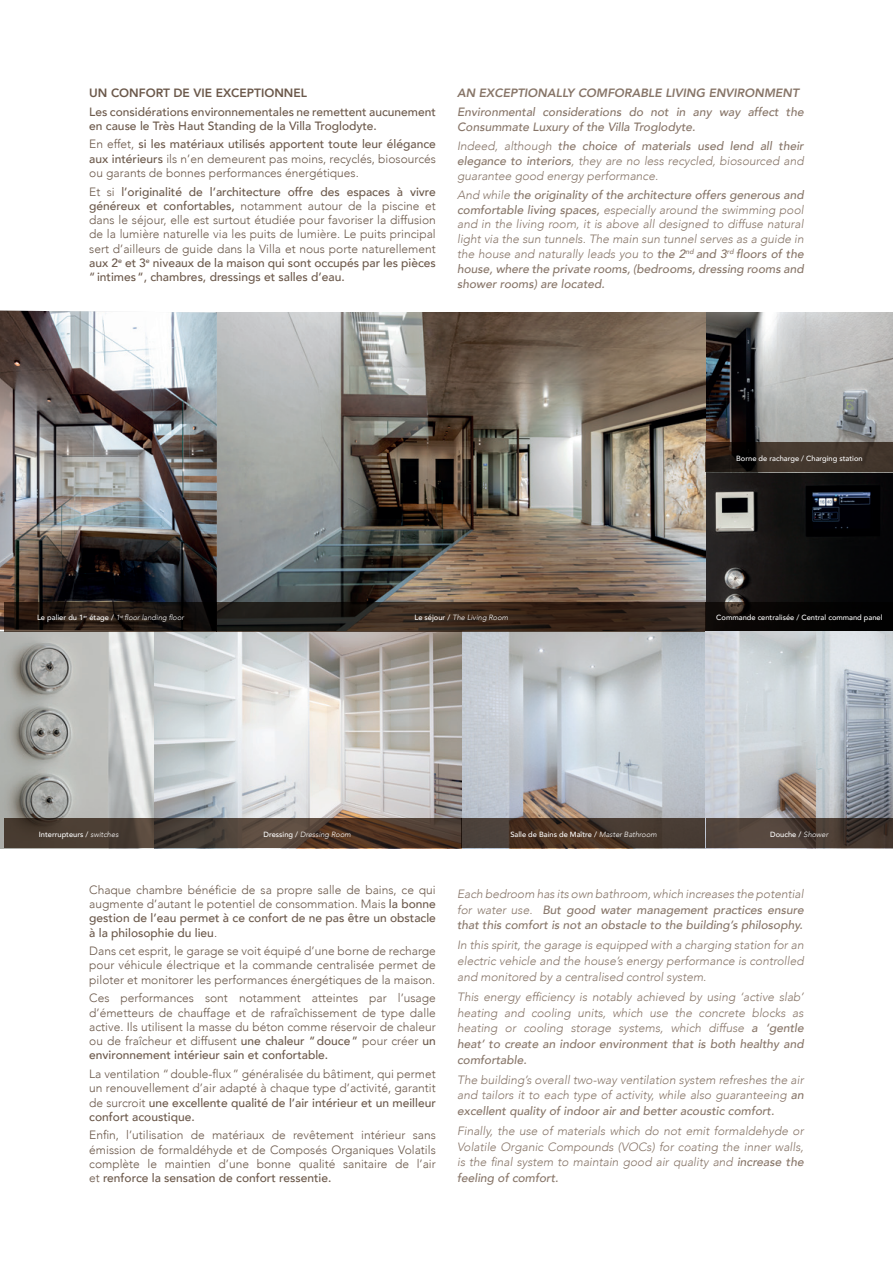
<style>
.page{position:relative;width:893px;height:1263px;background:#fff}
.page>*{position:absolute;margin:0;border:0;box-sizing:border-box;transform-origin:0 0}
.t1{font:300 12px/14.2px "Avenir";color:#6b584a;text-align:justify}
.t2{font:italic 300 12px/15.8px "Avenir";color:#877568;text-align:justify}
.t3{font:italic 500 12px/15.8px "Avenir";color:#877568}
.t4{font:500 12px/14.2px "Avenir";color:#6b584a}
.t5{font:italic 800 12px "Avenir";color:#877568}
.t6{font:800 12px "Avenir";color:#6b584a}
.t7{font:500 7.5px "Avenir";color:#fff}
.t8{font:italic 300 7.5px "Avenir";color:#fff}
.s1{font-weight:500}
.s2{font-weight:500;font-style:normal}
.s3{font-weight:300;font-style:italic}
.s4{font-weight:300}
</style>
<div class="page">
<img style="left:706px;top:472px;width:187px;height:130px">
<svg style="left:706px;top:313px;width:187px;height:129px;background:#919191"></svg>
<img style="left:217px;top:313px;width:489px;height:289px">
<img style="left:0;top:311px;width:217px;height:319px">
<img style="left:461px;top:631px;width:245px;height:188px">
<svg style="left:153px;top:631px;width:308px;height:188px;background:#c9c9c7"></svg>
<svg style="left:0;top:631px;width:153px;height:217px;background:#b5b6b4"></svg>
<svg style="left:4px;top:602px;width:213px;height:29px;background:#201712"></svg>
<svg style="left:217px;top:602px;width:489px;height:29px;background:#30241b"></svg>
<svg style="left:153px;top:819px;width:308px;height:29px;background:#4e3c2f"></svg>
<svg style="left:4px;top:819px;width:149px;height:29px;background:#493d32"></svg>
<svg style="left:461px;top:819px;width:245px;height:29px;background:#48372c"></svg>
<div style="left:706px;top:602px;width:187px;height:29px;background:#050403"></div>
<svg style="left:706px;top:442px;width:187px;height:30px;background:#362c23"></svg>
<svg style="left:706px;top:631px;width:187px;height:188px;background:#bdc2c7"></svg>
<svg style="left:706px;top:819px;width:187px;height:29px;background:#493c34"></svg>
<p class="t6" style="left:89px;top:84px;width:219px">UN CONFORT DE VIE EXCEPTIONNEL</p>
<p class="t4" style="left:89px;top:104px;width:348px">Les considérations environnementales ne remettent aucunement en cause le Très Haut Standing de la Villa Troglodyte.</p>
<p class="t1" style="left:89px;top:137px;width:348px">En effet, <span class="s1">si les matériaux utilisés apportent toute leur élégance aux intérieurs</span> ils n’en demeurent pas moins, recyclés, biosourcés ou garants de bonnes performances énergétiques.</p>
<p class="t1" style="left:89px;top:184px;width:348px">Et si <span class="s1">l’originalité de l’architecture offre des espaces à vivre généreux et confortables,</span> notamment autour de la piscine et dans le séjour, elle est surtout étudiée pour favoriser la diffusion de la lumière naturelle via les puits de lumière. Le puits principal sert d’ailleurs de guide dans la Villa et nous porte naturellement <span class="s1">aux 2</span><sup>e</sup> <span class="s1">et 3</span><sup>e</sup> <span class="s1">niveaux de la maison qui sont occupés par les pièces “intimes“, chambres, dressings et salles d’eau.</span></p>
<p class="t5" style="left:457px;top:86px;width:343px">AN EXCEPTIONALLY COMFORABLE LIVING ENVIRONMENT</p>
<p class="t3" style="left:457px;top:105px;width:348px;line-height:14.9px">Environmental considerations do not in any way affect the<br>Consummate Luxury of the Villa Troglodyte.</p>
<p class="t2" style="left:457px;top:138px;width:348px;line-height:14.9px">Indeed, although <span class="s1">the choice of materials used lend all their elegance to interiors</span>, they are no less recycled, biosourced and guarantee good energy performance.</p>
<p class="t2" style="left:457px;top:187px;width:348px;line-height:14.9px">And while <span class="s1">the originality of the architecture offers generous and comfortable living spaces,</span> especially around the swimming pool and in the living room, it is above all designed to diffuse natural light via the sun tunnels. The main sun tunnel serves as a guide in the house and naturally leads you to <span class="s1">the 2</span><sup>nd</sup> <span class="s1">and 3</span><sup>rd</sup> <span class="s1">floors of the house, where the private rooms, (bedrooms, dressing rooms and shower rooms) are located.</span></p>
<p class="t7" style="left:736px;top:452px;width:128px">Borne de racharge / Charging station</p>
<p class="t8" style="left:37px;top:613px;width:148px"><span class="s2">Le palier du 1</span><sup>er</sup> <span class="s2">étage /</span> 1<sup>st</sup> floor landing floor</p>
<p class="t8" style="left:414px;top:613px;width:95px"><span class="s2">Le séjour /</span> The Living Room</p>
<p class="t7" style="left:716px;top:611px;width:168px">Commande centralisée / Central command panel</p>
<p class="t7" style="left:39px;top:828px;width:81px">Interrupteurs / <span class="s3">switches</span></p>
<p class="t8" style="left:264px;top:830px;width:89px"><span class="s2">Dressing /</span> Dressing Room</p>
<p class="t7" style="left:510px;top:828px;width:148px">Salle de Bains de Maître / <span class="s3">Master Bathroom</span></p>
<p class="t7" style="left:770px;top:828px;width:59px">Douche / <span class="s3">Shower</span></p>
<p class="t1" style="left:89px;top:882px;width:348px">Chaque chambre bénéficie de sa propre salle de bains, ce qui augmente d’autant le potentiel de consommation. Mais <span class="s1">la bonne gestion de l’eau permet à ce confort de ne pas être un obstacle à la philosophie du lieu</span>.</p>
<p class="t1" style="left:89px;top:944px;width:348px">Dans cet esprit, le garage se voit équipé d’une borne de recharge pour véhicule électrique et la commande centralisée permet de piloter et monitorer les performances énergétiques de la maison.</p>
<p class="t1" style="left:89px;top:991px;width:348px">Ces performances sont notamment atteintes par l’usage d’émetteurs de chauffage et de rafraîchissement de type dalle active. Ils utilisent la masse du béton comme réservoir de chaleur ou de fraîcheur et diffusent <span class="s1">une chaleur “douce”</span> pour créer <span class="s1">un environnement intérieur sain et confortable.</span></p>
<p class="t1" style="left:89px;top:1067px;width:348px">La ventilation “double-flux” généralisée du bâtiment, qui permet un renouvellement d’air adapté à chaque type d’activité, garantit de surcroit <span class="s1">une excellente qualité de l’air intérieur et un meilleur confort acoustique.</span></p>
<p class="t1" style="left:89px;top:1128px;width:348px">Enfin, l’utilisation de matériaux de revêtement intérieur sans émission de formaldéhyde et de Composés Organiques Volatils complète le maintien d’une bonne qualité sanitaire de l’air et <span class="s1">renforce la sensation de confort ressentie.</span></p>
<p class="t3" style="left:457px;top:886px;width:348px;text-align:justify"><span class="s4">Each bedroom has its own bathroom, which increases the potential for water use.</span> But good water management practices ensure that this comfort is not an obstacle to the building’s philosophy.</p>
<p class="t2" style="left:457px;top:937px;width:348px">In this spirit, the garage is equipped with a charging station for an electric vehicle and the house’s energy performance is controlled and monitored by a centralised control system.</p>
<p class="t2" style="left:457px;top:989px;width:348px">This energy efficiency is notably achieved by using ‘active slab’ heating and cooling units, which use the concrete blocks as heating or cooling storage systems, which diffuse <span class="s1">a ‘gentle heat’ to create an indoor environment that is both healthy and comfortable.</span></p>
<p class="t2" style="left:457px;top:1072px;width:348px">The building’s overall two-way ventilation system refreshes the air and tailors it to each type of activity, while also guaranteeing <span class="s1">an excellent quality of indoor air and better acoustic comfort.</span></p>
<p class="t2" style="left:457px;top:1123px;width:348px">Finally, the use of materials which do not emit formaldehyde or Volatile Organic Compounds (VOCs) for coating the inner walls, is the final system to maintain good air quality and <span class="s1">increase the feeling of comfort.</span></p>
</div>
